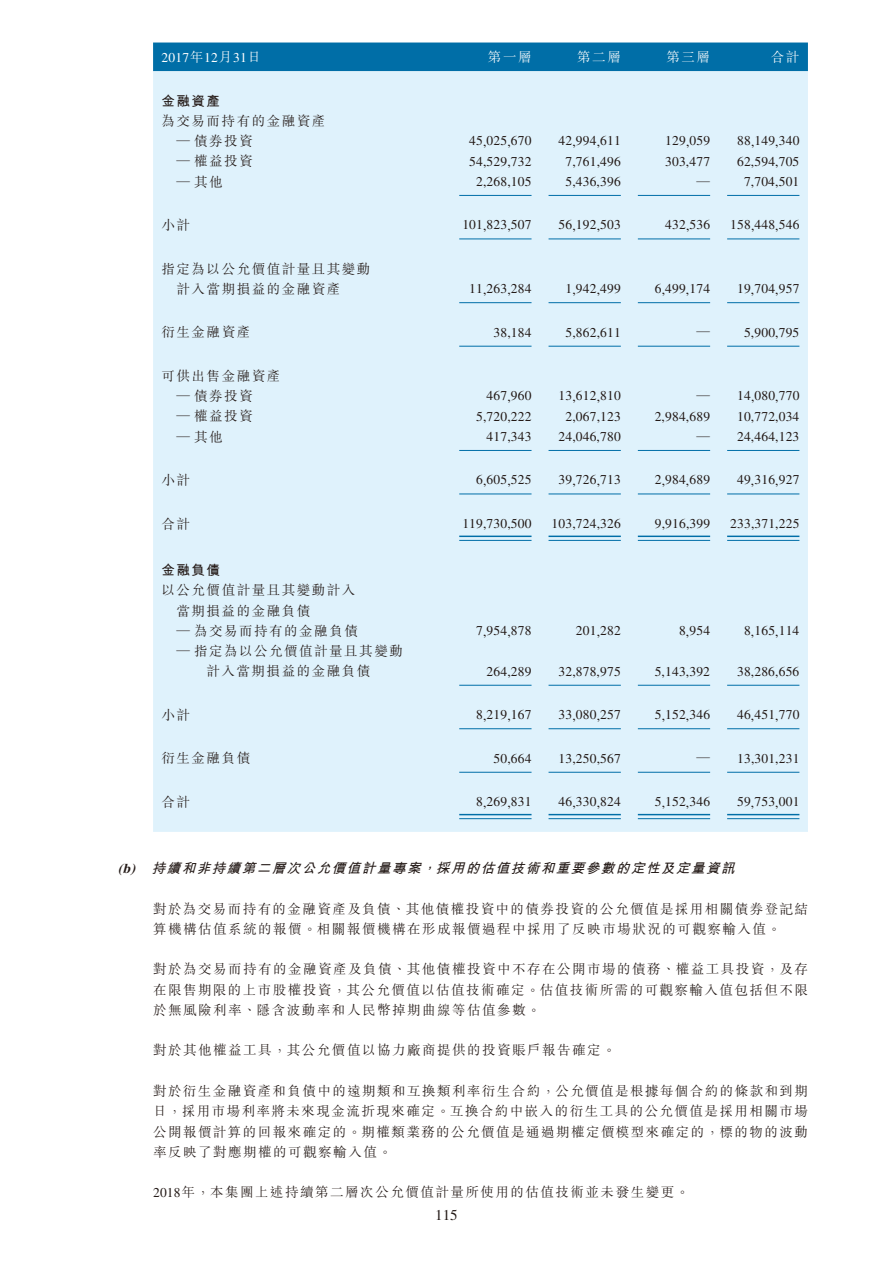
<style>
.page{position:relative;width:893px;height:1263px;background:#fff}
.page>*{position:absolute;margin:0;border:0;box-sizing:border-box;transform-origin:0 0}
.t1{font:15px "Times";color:#231916}
.t2{font:300 13.5px/20.2px "M Sung HK";letter-spacing:.11em;color:#231916}
.t3{font:13.5px "Times";letter-spacing:.01em;color:#231916}
.t4{font:italic 700 13.5px "M Hei HK";color:#231916}
.t5{font:13.5px "Times";letter-spacing:.015em;color:#fff}
.t6{font:300 13.5px "M Sung HK";letter-spacing:.115em;color:#fff}
.t7{font:700 13.5px "M Hei HK";letter-spacing:.11em;color:#231916}
.s1{font-family:"M Sung HK";font-weight:300}
.s2{font-family:"Times"}
.s3{font-family:"Times";font-weight:400}
</style>
<div class="page">
<div style="left:153px;top:43px;width:655px;height:28px;background:#006ea7"></div>
<div style="left:153px;top:71px;width:655px;height:761px;background:#dff2fc"></div>
<hr style="left:459px;top:195px;width:72px;height:1px;background:#006ea7">
<hr style="left:549px;top:195px;width:72px;height:1px;background:#006ea7">
<hr style="left:638px;top:195px;width:72px;height:1px;background:#006ea7">
<hr style="left:727px;top:195px;width:72px;height:1px;background:#006ea7">
<hr style="left:459px;top:239px;width:72px;height:1px;background:#006ea7">
<hr style="left:549px;top:239px;width:72px;height:1px;background:#006ea7">
<hr style="left:638px;top:239px;width:72px;height:1px;background:#006ea7">
<hr style="left:727px;top:239px;width:72px;height:1px;background:#006ea7">
<hr style="left:459px;top:302px;width:72px;height:1px;background:#006ea7">
<hr style="left:549px;top:302px;width:72px;height:1px;background:#006ea7">
<hr style="left:638px;top:302px;width:72px;height:1px;background:#006ea7">
<hr style="left:727px;top:302px;width:72px;height:1px;background:#006ea7">
<hr style="left:459px;top:346px;width:72px;height:1px;background:#006ea7">
<hr style="left:549px;top:346px;width:72px;height:1px;background:#006ea7">
<hr style="left:638px;top:346px;width:72px;height:1px;background:#006ea7">
<hr style="left:727px;top:346px;width:72px;height:1px;background:#006ea7">
<hr style="left:459px;top:450px;width:72px;height:1px;background:#006ea7">
<hr style="left:549px;top:450px;width:72px;height:1px;background:#006ea7">
<hr style="left:638px;top:450px;width:72px;height:1px;background:#006ea7">
<hr style="left:727px;top:450px;width:72px;height:1px;background:#006ea7">
<hr style="left:459px;top:494px;width:72px;height:1px;background:#006ea7">
<hr style="left:549px;top:494px;width:72px;height:1px;background:#006ea7">
<hr style="left:638px;top:494px;width:72px;height:1px;background:#006ea7">
<hr style="left:727px;top:494px;width:72px;height:1px;background:#006ea7">
<hr style="left:459px;top:536px;width:72px;height:1px;background:#006ea7">
<hr style="left:459px;top:540px;width:72px;height:1px;background:#006ea7">
<hr style="left:549px;top:536px;width:72px;height:1px;background:#006ea7">
<hr style="left:549px;top:540px;width:72px;height:1px;background:#006ea7">
<hr style="left:638px;top:536px;width:72px;height:1px;background:#006ea7">
<hr style="left:638px;top:540px;width:72px;height:1px;background:#006ea7">
<hr style="left:727px;top:536px;width:72px;height:1px;background:#006ea7">
<hr style="left:727px;top:540px;width:72px;height:1px;background:#006ea7">
<hr style="left:459px;top:685px;width:72px;height:1px;background:#006ea7">
<hr style="left:549px;top:685px;width:72px;height:1px;background:#006ea7">
<hr style="left:638px;top:685px;width:72px;height:1px;background:#006ea7">
<hr style="left:727px;top:685px;width:72px;height:1px;background:#006ea7">
<hr style="left:459px;top:728px;width:72px;height:1px;background:#006ea7">
<hr style="left:549px;top:728px;width:72px;height:1px;background:#006ea7">
<hr style="left:638px;top:728px;width:72px;height:1px;background:#006ea7">
<hr style="left:727px;top:728px;width:72px;height:1px;background:#006ea7">
<hr style="left:459px;top:772px;width:72px;height:1px;background:#006ea7">
<hr style="left:549px;top:772px;width:72px;height:1px;background:#006ea7">
<hr style="left:638px;top:772px;width:72px;height:1px;background:#006ea7">
<hr style="left:727px;top:772px;width:72px;height:1px;background:#006ea7">
<hr style="left:459px;top:814px;width:72px;height:1px;background:#006ea7">
<hr style="left:459px;top:818px;width:72px;height:1px;background:#006ea7">
<hr style="left:549px;top:814px;width:72px;height:1px;background:#006ea7">
<hr style="left:549px;top:818px;width:72px;height:1px;background:#006ea7">
<hr style="left:638px;top:814px;width:72px;height:1px;background:#006ea7">
<hr style="left:638px;top:818px;width:72px;height:1px;background:#006ea7">
<hr style="left:727px;top:814px;width:72px;height:1px;background:#006ea7">
<hr style="left:727px;top:818px;width:72px;height:1px;background:#006ea7">
<p class="t5" style="left:162px;top:50px;width:101px">2017<span class="s1">年</span>12<span class="s1">月</span>31<span class="s1">日</span></p>
<p class="t6" style="left:488px;top:48px;width:45px">第一層</p>
<p class="t6" style="left:577px;top:48px;width:45px">第二層</p>
<p class="t6" style="left:667px;top:48px;width:45px">第三層</p>
<p class="t6" style="left:771px;top:48px;width:30px">合計</p>
<p class="t7" style="left:162px;top:91px;width:60px">金融資產</p>
<p class="t2" style="left:162px;top:110px;width:165px">為交易而持有的金融資產　— 債券投資</p>
<p class="t3" style="left:469px;top:133px;width:64px">45,025,670</p>
<p class="t3" style="left:559px;top:133px;width:64px">42,994,611</p>
<p class="t3" style="left:665px;top:133px;width:46px">129,059</p>
<p class="t3" style="left:737px;top:133px;width:64px">88,149,340</p>
<p class="t2" style="left:162px;top:151px;width:93px">　— 權益投資</p>
<p class="t3" style="left:469px;top:154px;width:64px">54,529,732</p>
<p class="t3" style="left:565px;top:154px;width:57px">7,761,496</p>
<p class="t3" style="left:665px;top:154px;width:46px">303,477</p>
<p class="t3" style="left:737px;top:154px;width:64px">62,594,705</p>
<p class="t2" style="left:162px;top:171px;width:63px">　— 其他</p>
<p class="t3" style="left:476px;top:174px;width:57px">2,268,105</p>
<p class="t3" style="left:565px;top:174px;width:57px">5,436,396</p>
<p class="t2" style="left:696px;top:171px;width:15px">—</p>
<p class="t3" style="left:744px;top:174px;width:57px">7,704,501</p>
<p class="t2" style="left:162px;top:214px;width:30px">小計</p>
<p class="t3" style="left:462px;top:217px;width:71px">101,823,507</p>
<p class="t3" style="left:559px;top:217px;width:64px">56,192,503</p>
<p class="t3" style="left:665px;top:217px;width:46px">432,536</p>
<p class="t3" style="left:730px;top:217px;width:71px">158,448,546</p>
<p class="t2" style="left:162px;top:258px;width:210px">指定為以公允價值計量且其變動　計入當期損益的金融資產</p>
<p class="t3" style="left:469px;top:281px;width:64px">11,263,284</p>
<p class="t3" style="left:565px;top:281px;width:57px">1,942,499</p>
<p class="t3" style="left:655px;top:281px;width:57px">6,499,174</p>
<p class="t3" style="left:737px;top:281px;width:64px">19,704,957</p>
<p class="t2" style="left:162px;top:322px;width:90px">衍生金融資產</p>
<p class="t3" style="left:494px;top:325px;width:39px">38,184</p>
<p class="t3" style="left:565px;top:325px;width:57px">5,862,611</p>
<p class="t2" style="left:697px;top:322px;width:15px">—</p>
<p class="t3" style="left:744px;top:325px;width:57px">5,900,795</p>
<p class="t2" style="left:162px;top:365px;width:120px">可供出售金融資產　— 債券投資</p>
<p class="t3" style="left:487px;top:388px;width:46px">467,960</p>
<p class="t3" style="left:559px;top:388px;width:64px">13,612,810</p>
<p class="t3" style="left:697px;top:388px;width:104px"><span class="s1">—</span> 14,080,770</p>
<p class="t2" style="left:162px;top:406px;width:93px">　— 權益投資</p>
<p class="t3" style="left:476px;top:409px;width:57px">5,720,222</p>
<p class="t3" style="left:565px;top:409px;width:57px">2,067,123</p>
<p class="t3" style="left:655px;top:409px;width:57px">2,984,689</p>
<p class="t3" style="left:737px;top:409px;width:64px">10,772,034</p>
<p class="t2" style="left:162px;top:426px;width:63px">　— 其他</p>
<p class="t3" style="left:487px;top:429px;width:46px">417,343</p>
<p class="t3" style="left:558px;top:429px;width:64px">24,046,780</p>
<p class="t3" style="left:697px;top:429px;width:104px"><span class="s1">—</span> 24,464,123</p>
<p class="t2" style="left:162px;top:469px;width:30px">小計</p>
<p class="t3" style="left:476px;top:472px;width:57px">6,605,525</p>
<p class="t3" style="left:559px;top:472px;width:64px">39,726,713</p>
<p class="t3" style="left:655px;top:472px;width:57px">2,984,689</p>
<p class="t3" style="left:737px;top:472px;width:64px">49,316,927</p>
<p class="t2" style="left:162px;top:513px;width:30px">合計</p>
<p class="t3" style="left:462px;top:516px;width:71px">119,730,500</p>
<p class="t3" style="left:552px;top:516px;width:71px">103,724,326</p>
<p class="t3" style="left:655px;top:516px;width:57px">9,916,399</p>
<p class="t3" style="left:730px;top:516px;width:71px">233,371,225</p>
<p class="t7" style="left:162px;top:560px;width:60px">金融負債</p>
<p class="t2" style="left:162px;top:580px;width:195px">以公允價值計量且其變動計入</p>
<p class="t2" style="left:177px;top:600px;width:135px">當期損益的金融負債</p>
<p class="t2" style="left:162px;top:620px;width:198px">　— 為交易而持有的金融負債</p>
<p class="t3" style="left:476px;top:623px;width:57px">7,954,878</p>
<p class="t3" style="left:576px;top:623px;width:46px">201,282</p>
<p class="t3" style="left:679px;top:623px;width:33px">8,954</p>
<p class="t3" style="left:744px;top:623px;width:57px">8,165,114</p>
<p class="t2" style="left:162px;top:640px;width:243px">　— 指定為以公允價值計量且其變動　　　計入當期損益的金融負債</p>
<p class="t3" style="left:487px;top:664px;width:46px">264,289</p>
<p class="t3" style="left:558px;top:664px;width:64px">32,878,975</p>
<p class="t3" style="left:655px;top:664px;width:57px">5,143,392</p>
<p class="t3" style="left:737px;top:664px;width:64px">38,286,656</p>
<p class="t2" style="left:162px;top:704px;width:30px">小計</p>
<p class="t3" style="left:476px;top:707px;width:57px">8,219,167</p>
<p class="t3" style="left:559px;top:707px;width:64px">33,080,257</p>
<p class="t3" style="left:655px;top:707px;width:57px">5,152,346</p>
<p class="t3" style="left:737px;top:707px;width:64px">46,451,770</p>
<p class="t2" style="left:162px;top:748px;width:90px">衍生金融負債</p>
<p class="t3" style="left:494px;top:751px;width:39px">50,664</p>
<p class="t3" style="left:559px;top:751px;width:64px">13,250,567</p>
<p class="t3" style="left:697px;top:751px;width:104px"><span class="s1">—</span> 13,301,231</p>
<p class="t2" style="left:162px;top:791px;width:30px">合計</p>
<p class="t3" style="left:476px;top:794px;width:57px">8,269,831</p>
<p class="t3" style="left:559px;top:794px;width:64px">46,330,824</p>
<p class="t3" style="left:655px;top:794px;width:57px">5,152,346</p>
<p class="t3" style="left:737px;top:794px;width:64px">59,753,001</p>
<p class="t4" style="left:118px;top:858px;width:623px"><span class="s2">(b)</span> 持續和非持續第二層次公允價值計量專案，採用的估值技術和重要參數的定性及定量資訊</p>
<p class="t2" style="left:153px;top:898px;width:656px">對於為交易而持有的金融資產及負債、其他債權投資中的債券投資的公允價值是採用相關債券登記結算機構估值系統的報價。相關報價機構在形成報價過程中採用了反映市場狀況的可觀察輸入值。</p>
<p class="t2" style="left:153px;top:959px;width:656px;text-align:justify">對於為交易而持有的金融資產及負債、其他債權投資中不存在公開市場的債務、權益工具投資，及存在限售期限的上市股權投資，其公允價值以估值技術確定。估值技術所需的可觀察輸入值包括但不限於無風險利率、隱含波動率和人民幣掉期曲線等估值參數。</p>
<p class="t2" style="left:153px;top:1040px;width:464px">對於其他權益工具，其公允價值以協力廠商提供的投資賬戶報告確定。</p>
<p class="t2" style="left:153px;top:1080px;width:656px;text-align:justify">對於衍生金融資產和負債中的遠期類和互換類利率衍生合約，公允價值是根據每個合約的條款和到期日，採用市場利率將未來現金流折現來確定。互換合約中嵌入的衍生工具的公允價值是採用相關市場公開報價計算的回報來確定的。期權類業務的公允價值是通過期權定價模型來確定的，標的物的波動率反映了對應期權的可觀察輸入值。</p>
<p class="t2" style="left:153px;top:1181px;width:538px"><span class="s3">2018</span>年，本集團上述持續第二層次公允價值計量所使用的估值技術並未發生變更。</p>
<p class="t1" style="left:435px;top:1207px;width:24px">115</p>
</div>
